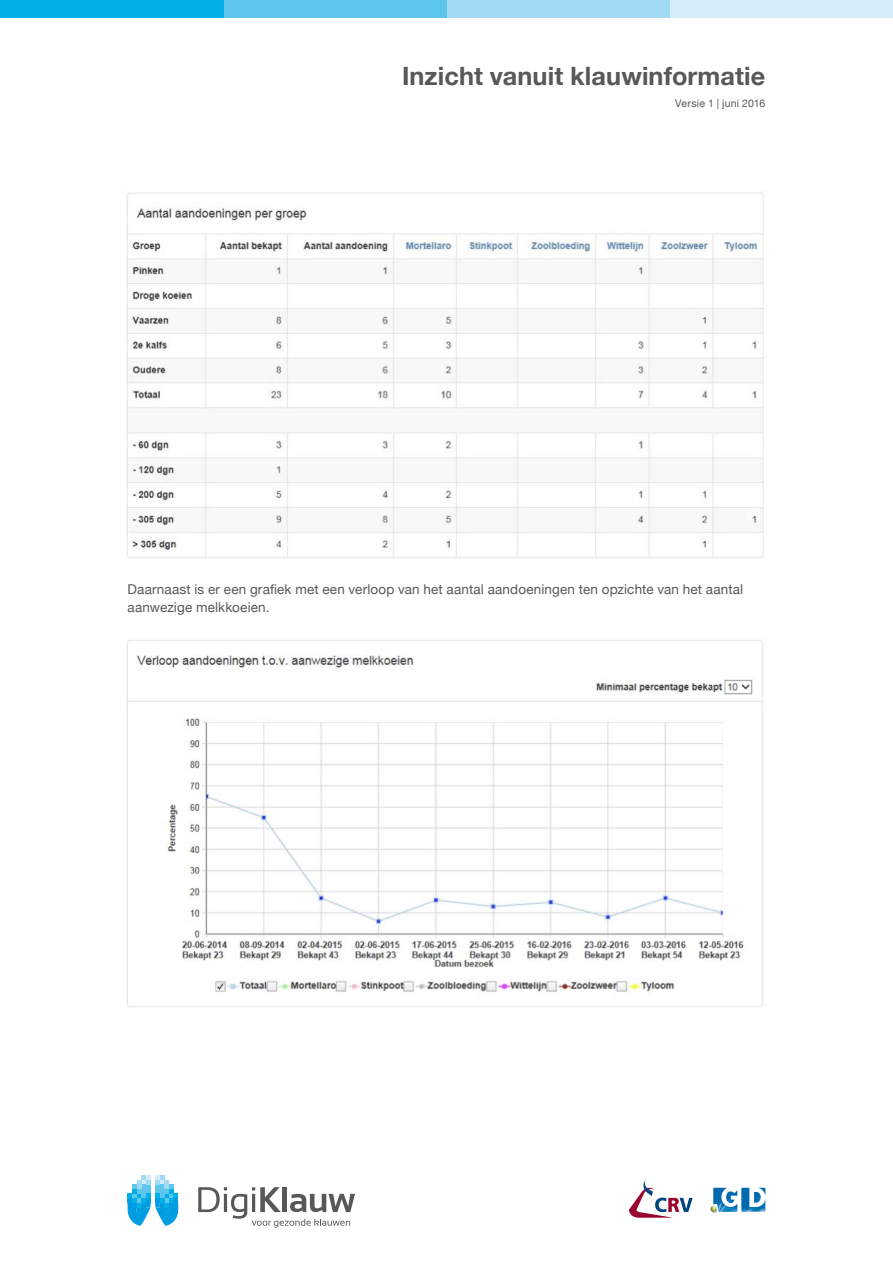
<style>
.page{position:relative;width:893px;height:1263px;background:#fff}
.page>*{position:absolute;margin:0;border:0;box-sizing:border-box;transform-origin:0 0}
.t1{font:700 25.2px "Helvetica Neue";letter-spacing:.005em;color:#58585a}
.t2{font:13.5px/18px "Helvetica Neue";letter-spacing:.01em;color:#58585a}
.t3{font:10.65px "Helvetica Neue";letter-spacing:.015em;color:#58585a}
</style>
<div class="page">
<img style="left:126px;top:192px;width:638px;height:366px">
<img style="left:127px;top:640px;width:636px;height:367px">
<svg style="left:128px;top:1175px;width:50px;height:51px"></svg>
<svg style="left:198px;top:1187px;width:157px;height:40px"></svg>
<div style="left:670px;top:0;width:223px;height:17px;background:#d5edfa"></div>
<div style="left:446px;top:0;width:224px;height:17px;background:#a2daf4"></div>
<div style="left:223px;top:0;width:223px;height:17px;background:#5ec5ed"></div>
<div style="left:0;top:0;width:223px;height:17px;background:#00b0e6"></div>
<svg style="left:629px;top:1179px;width:64px;height:39px"></svg>
<img style="left:713px;top:1188px;width:52px;height:24px">
<svg style="left:710px;top:1206px;width:7px;height:7px"></svg>
<h1 class="t1" style="left:402px;top:56px;width:365px">Inzicht vanuit klauwinformatie</h1>
<p class="t3" style="left:675px;top:95px;width:92px">Versie 1 | juni 2016</p>
<p class="t2" style="left:128px;top:581px;width:617px">Daarnaast is er een grafiek met een verloop van het aantal aandoeningen ten opzichte van het aantal aanwezige melkkoeien.</p>
</div>
